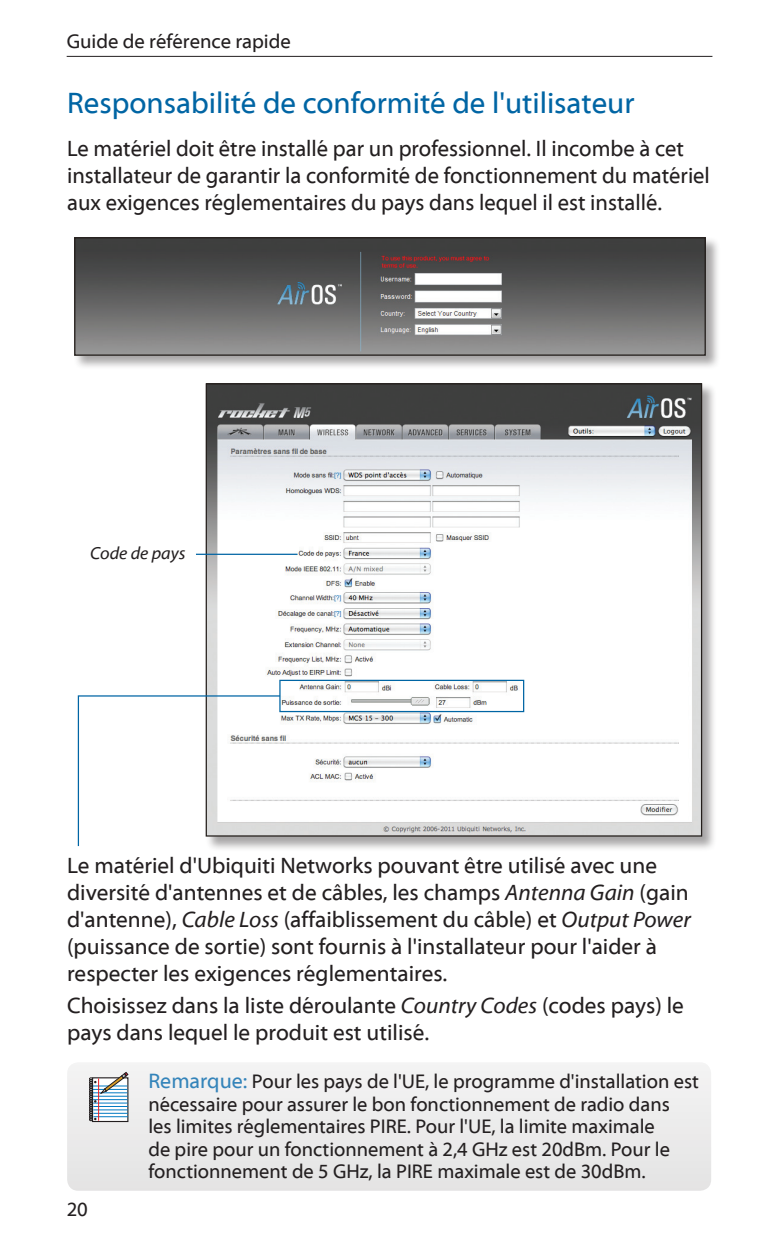
<style>
.page{position:relative;width:780px;height:1241px;background:#fff}
.page>*{position:absolute;margin:0;border:0;box-sizing:border-box;transform-origin:0 0}
.Heading_1{font:30px "Myriad Web Pro";color:#0065a4}
.Body{font:22.5px/27px "Myriad Web Pro";color:#231f20}
.t1{font:20px/22.5px "Myriad Web Pro";color:#231f20}
.t2{font:italic 17.5px "Myriad Web Pro";color:#231f20}
.s1{font-style:italic}
.s2{font-size:21.25px;color:#3484ba}
</style>
<div class="page">
<hr style="left:67px;top:56px;width:645px;height:1px;background:#231f20">
<div style="left:67px;top:1062px;width:644px;height:128px;background:#ecebeb;border-radius:11px"></div>
<div style="left:73px;top:236px;width:647px;height:134px;background:#231f20;opacity:.4"></div>
<img style="left:76px;top:239px;width:627px;height:114px">
<div style="left:74px;top:237px;width:631px;height:118px;border:1px solid #241e1b"></div>
<div style="left:205px;top:382px;width:512px;height:469px;background:#231f20;opacity:.4"></div>
<img style="left:208px;top:385px;width:492px;height:449px">
<hr style="left:196px;top:553px;width:101px;height:2px;background:#0065a4">
<div style="left:279px;top:679px;width:245px;height:33px;border:1px solid #0065a4"></div>
<svg style="left:77px;top:694px;width:204px;height:153px"></svg>
<svg style="left:89px;top:1072px;width:39px;height:48px;background:#adbbc5"></svg>
<p class="t1" style="left:67px;top:31px;width:226px">Guide de référence rapide</p>
<p class="Heading_1" style="left:67px;top:87px;width:569px">Responsabilité de conformité de l'utilisateur</p>
<p class="Body" style="left:67px;top:135px;width:644px">Le matériel doit être installé par un professionnel. Il incombe à cet installateur de garantir la conformité de fonctionnement du matériel aux exigences réglementaires du pays dans lequel il est installé.</p>
<p class="t2" style="left:90px;top:543px;width:97px">Code de pays</p>
<p class="Body" style="left:67px;top:852px;width:625px">Le matériel d'Ubiquiti Networks pouvant être utilisé avec une diversité d'antennes et de câbles, les champs <span class="s1">Antenna Gain</span> (gain d'antenne), <span class="s1">Cable Loss</span> (affaiblissement du câble) et <span class="s1">Output Power </span>(puissance de sortie) sont fournis à l'installateur pour l'aider à respecter les exigences réglementaires.</p>
<p class="Body" style="left:67px;top:991px;width:618px">Choisissez dans la liste déroulante <span class="s1">Country Codes</span> (codes pays) le pays dans lequel le produit est utilisé.</p>
<p class="t1" style="left:148px;top:1070px;width:552px"><span class="s2">Remarque:</span> Pour les pays de l'UE, le programme d'installation est nécessaire pour assurer le bon fonctionnement de radio dans<br>les limites réglementaires PIRE. Pour l'UE, la limite maximale<br>de pire pour un fonctionnement à 2,4 GHz est 20dBm. Pour le fonctionnement de 5 GHz, la PIRE maximale est de 30dBm.</p>
<p class="t1" style="left:67px;top:1198px;width:23px">20</p>
</div>
